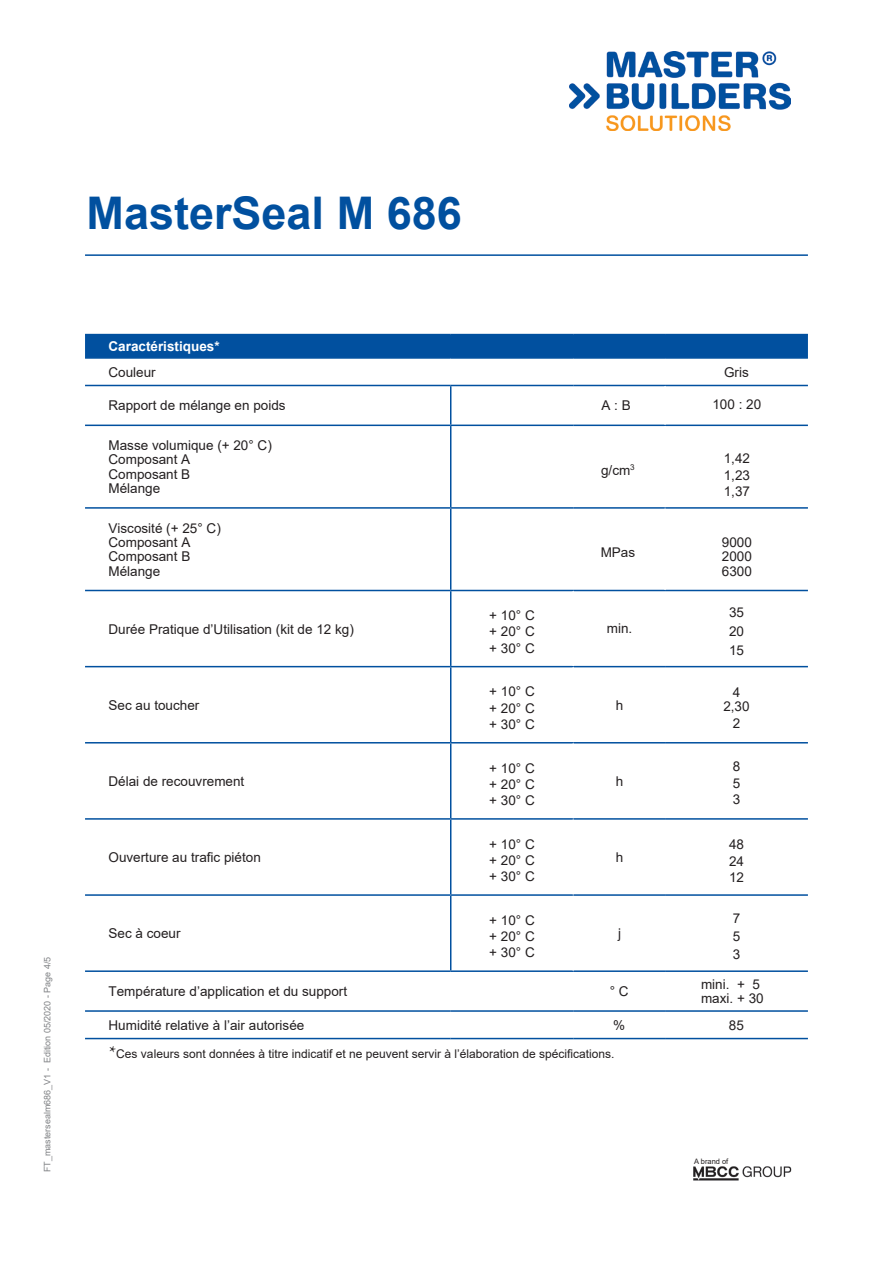
<style>
.page{position:relative;width:893px;height:1263px;background:#fff}
.page>*{position:absolute;margin:0;border:0;box-sizing:border-box;transform-origin:0 0}
.t1{font:700 45px "Arial";color:#01509f}
.t2{font:13.5px/14.2px "Arial";color:#231f20}
.t3{font:700 13.5px "Arial";color:#fff}
.t4{font:13.35px/16.2px "Arial";color:#231f20;text-align:justify}
.t5{font:12px "Arial";color:#231f20}
.t6{font:9px "Arial";color:#808285}
.t7{font:7.5px "Arial";color:#231f20}
.s1{font-family:"Minion Pro";font-size:18px}
</style>
<div class="page">
<hr style="left:85px;top:254px;width:723px;height:2px;background:#01509f">
<div style="left:85px;top:335px;width:723px;height:22px;background:#01509f"></div>
<svg style="left:85px;top:384px;width:723px;height:654px"></svg>
<hr style="left:85px;top:334px;width:366px;height:1px;background:#01509f">
<hr style="left:451px;top:334px;width:122px;height:1px;background:#01509f">
<hr style="left:573px;top:334px;width:92px;height:1px;background:#01509f">
<hr style="left:665px;top:334px;width:143px;height:1px;background:#01509f">
<hr style="left:85px;top:357px;width:366px;height:2px;background:#01509f">
<hr style="left:451px;top:357px;width:122px;height:2px;background:#01509f">
<hr style="left:573px;top:357px;width:92px;height:2px;background:#01509f">
<hr style="left:665px;top:357px;width:143px;height:2px;background:#01509f">
<hr style="left:85px;top:385px;width:366px;height:1px;background:#01509f">
<hr style="left:451px;top:385px;width:122px;height:1px;background:#01509f">
<hr style="left:450px;top:386px;width:1px;height:39px;background:#01509f">
<hr style="left:573px;top:385px;width:92px;height:1px;background:#01509f">
<hr style="left:665px;top:385px;width:143px;height:1px;background:#01509f">
<hr style="left:85px;top:425px;width:366px;height:1px;background:#01509f">
<hr style="left:451px;top:425px;width:122px;height:1px;background:#01509f">
<hr style="left:450px;top:426px;width:1px;height:81px;background:#01509f">
<hr style="left:573px;top:425px;width:92px;height:1px;background:#01509f">
<hr style="left:665px;top:425px;width:143px;height:1px;background:#01509f">
<hr style="left:85px;top:507px;width:366px;height:2px;background:#01509f">
<hr style="left:451px;top:507px;width:122px;height:2px;background:#01509f">
<hr style="left:450px;top:509px;width:1px;height:81px;background:#01509f">
<hr style="left:573px;top:507px;width:92px;height:2px;background:#01509f">
<hr style="left:665px;top:507px;width:143px;height:2px;background:#01509f">
<hr style="left:85px;top:590px;width:366px;height:1px;background:#01509f">
<hr style="left:451px;top:590px;width:122px;height:1px;background:#01509f">
<hr style="left:450px;top:591px;width:1px;height:75px;background:#01509f">
<hr style="left:573px;top:590px;width:92px;height:1px;background:#01509f">
<hr style="left:665px;top:590px;width:143px;height:1px;background:#01509f">
<hr style="left:85px;top:666px;width:366px;height:1px;background:#01509f">
<hr style="left:451px;top:666px;width:122px;height:1px;background:#01509f">
<hr style="left:450px;top:667px;width:1px;height:75px;background:#01509f">
<hr style="left:573px;top:666px;width:92px;height:1px;background:#01509f">
<hr style="left:665px;top:666px;width:143px;height:1px;background:#01509f">
<hr style="left:85px;top:742px;width:366px;height:1px;background:#01509f">
<hr style="left:451px;top:742px;width:122px;height:1px;background:#01509f">
<hr style="left:450px;top:743px;width:1px;height:75px;background:#01509f">
<hr style="left:573px;top:742px;width:92px;height:1px;background:#01509f">
<hr style="left:665px;top:742px;width:143px;height:1px;background:#01509f">
<hr style="left:85px;top:818px;width:366px;height:2px;background:#01509f">
<hr style="left:451px;top:818px;width:122px;height:2px;background:#01509f">
<hr style="left:450px;top:820px;width:1px;height:74px;background:#01509f">
<hr style="left:573px;top:818px;width:92px;height:2px;background:#01509f">
<hr style="left:665px;top:818px;width:143px;height:2px;background:#01509f">
<hr style="left:85px;top:894px;width:366px;height:2px;background:#01509f">
<hr style="left:451px;top:894px;width:122px;height:2px;background:#01509f">
<hr style="left:450px;top:896px;width:1px;height:74px;background:#01509f">
<hr style="left:573px;top:894px;width:92px;height:2px;background:#01509f">
<hr style="left:665px;top:894px;width:143px;height:2px;background:#01509f">
<hr style="left:85px;top:970px;width:366px;height:2px;background:#01509f">
<hr style="left:451px;top:970px;width:122px;height:2px;background:#01509f">
<hr style="left:573px;top:970px;width:92px;height:2px;background:#01509f">
<hr style="left:665px;top:970px;width:143px;height:2px;background:#01509f">
<hr style="left:85px;top:1010px;width:366px;height:2px;background:#01509f">
<hr style="left:451px;top:1010px;width:122px;height:2px;background:#01509f">
<hr style="left:573px;top:1010px;width:92px;height:2px;background:#01509f">
<hr style="left:665px;top:1010px;width:143px;height:2px;background:#01509f">
<hr style="left:85px;top:1038px;width:366px;height:1px;background:#01509f">
<hr style="left:451px;top:1038px;width:122px;height:1px;background:#01509f">
<hr style="left:573px;top:1038px;width:92px;height:1px;background:#01509f">
<hr style="left:665px;top:1038px;width:143px;height:1px;background:#01509f">
<hr style="left:664px;top:386px;width:2px;height:39px;background:#fff">
<hr style="left:664px;top:426px;width:2px;height:81px;background:#fff">
<hr style="left:664px;top:509px;width:2px;height:81px;background:#fff">
<hr style="left:572px;top:591px;width:2px;height:75px;background:#fff">
<hr style="left:572px;top:667px;width:2px;height:75px;background:#fff">
<hr style="left:572px;top:743px;width:2px;height:75px;background:#fff">
<hr style="left:572px;top:820px;width:2px;height:74px;background:#fff">
<hr style="left:572px;top:896px;width:2px;height:74px;background:#fff">
<img style="left:570px;top:51px;width:220px;height:80px">
<img style="left:693px;top:1166px;width:99px;height:15px">
<h1 class="t1" style="left:87px;top:181px;width:377px">MasterSeal M 686</h1>
<p class="t6" style="left:41px;top:1172px;width:217px;rotate:-90deg">FT_mastersealm686_V1 - Edition 05/2020 - Page 4/5</p>
<p class="t3" style="left:109px;top:337px;width:113px">Caractéristiques*</p>
<p class="t2" style="left:109px;top:365px;width:49px">Couleur</p>
<p class="t2" style="left:724px;top:365px;width:26px">Gris</p>
<p class="t2" style="left:109px;top:398px;width:179px">Rapport de mélange en poids</p>
<p class="t2" style="left:601px;top:398px;width:31px">A : B</p>
<p class="t2" style="left:712px;top:397px;width:50px">100 : 20</p>
<p class="t2" style="left:109px;top:438px;width:165px">Masse volumique (+ 20° C)<br>Composant A<br>Composant B<br>Mélange</p>
<p class="t2" style="left:601px;top:463px;width:35px">g/cm<sup>3</sup></p>
<p class="t2" style="left:724px;top:450px;width:28px;line-height:16.2px;text-align:justify">1,42<br>1,23<br>1,37</p>
<p class="t2" style="left:109px;top:521px;width:114px">Viscosité (+ 25° C)<br>Composant A<br>Composant B<br>Mélange</p>
<p class="t4" style="left:601px;top:544px;width:36px">MPas</p>
<p class="t2" style="left:722px;top:535px;width:32px;text-align:justify">9000<br>2000<br>6300</p>
<p class="t2" style="left:109px;top:621px;width:247px">Durée Pratique d’Utilisation (kit de 12 kg)</p>
<p class="t4" style="left:489px;top:607px;width:47px">+ 10° C + 20° C + 30° C</p>
<p class="t2" style="left:607px;top:621px;width:27px">min.</p>
<p class="t2" style="left:729px;top:603px;width:17px;line-height:18.8px;text-align:justify">35<br>20<br>15</p>
<p class="t2" style="left:109px;top:698px;width:92px">Sec au toucher</p>
<p class="t4" style="left:489px;top:683px;width:47px">+ 10° C + 20° C + 30° C</p>
<p class="t2" style="left:616px;top:698px;width:9px">h</p>
<p class="t2" style="left:723px;top:684px;width:28px;text-align:center">4<br>2,30</p>
<p class="t2" style="left:733px;top:716px;width:9px">2</p>
<p class="t2" style="left:109px;top:774px;width:137px">Délai de recouvrement</p>
<p class="t4" style="left:489px;top:760px;width:47px">+ 10° C + 20° C + 30° C</p>
<p class="t2" style="left:616px;top:774px;width:9px">h</p>
<p class="t2" style="left:733px;top:758px;width:9px;line-height:17.2px">8<br>5</p>
<p class="t2" style="left:733px;top:792px;width:9px">3</p>
<p class="t2" style="left:109px;top:850px;width:154px">Ouverture au trafic piéton</p>
<p class="t4" style="left:489px;top:836px;width:47px">+ 10° C + 20° C + 30° C</p>
<p class="t2" style="left:616px;top:850px;width:9px">h</p>
<p class="t2" style="left:729px;top:836px;width:17px;line-height:16.5px;text-align:justify">48<br>24<br>12</p>
<p class="t2" style="left:109px;top:926px;width:74px">Sec à coeur</p>
<p class="t4" style="left:489px;top:912px;width:47px">+ 10° C + 20° C + 30° C</p>
<p class="t2" style="left:618px;top:926px;width:4px">j</p>
<p class="t2" style="left:733px;top:910px;width:9px;line-height:17.2px">7<br>5</p>
<p class="t2" style="left:733px;top:947px;width:9px">3</p>
<p class="t2" style="left:109px;top:984px;width:240px">Température d’application et du support</p>
<p class="t2" style="left:610px;top:984px;width:20px">° C</p>
<p class="t2" style="left:701px;top:977px;width:64px">mini. + 5 maxi. + 30</p>
<p class="t2" style="left:109px;top:1018px;width:197px">Humidité relative à l’air autorisée</p>
<p class="t2" style="left:613px;top:1018px;width:14px">%</p>
<p class="t2" style="left:729px;top:1018px;width:17px">85</p>
<p class="t5" style="left:109px;top:1045px;width:507px"><span class="s1">*</span>Ces valeurs sont données à titre indicatif et ne peuvent servir à l’élaboration de spécifications.</p>
<p class="t7" style="left:694px;top:1156px;width:36px">A brand of</p>
</div>
